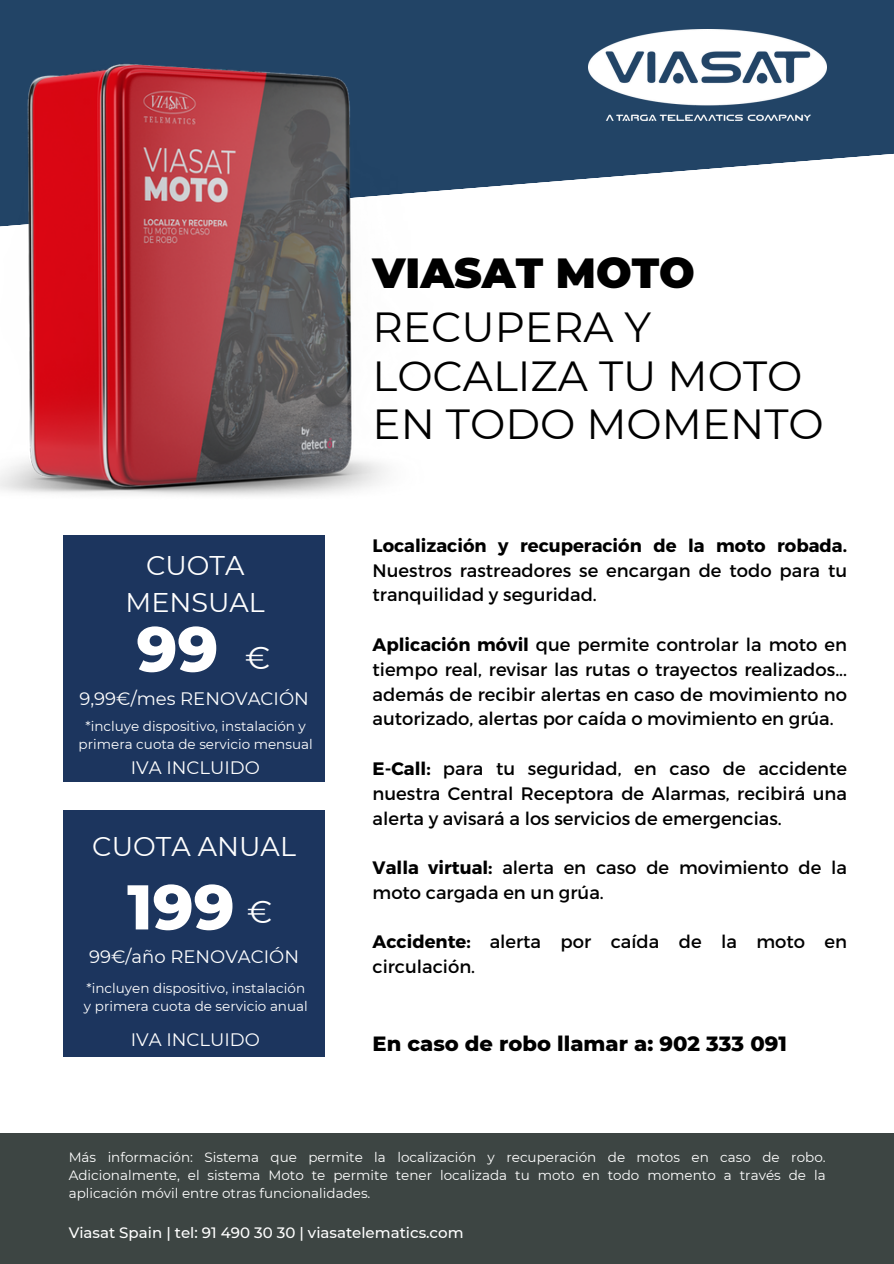
<style>
.page{position:relative;width:894px;height:1264px;background:#fff}
.page>*{position:absolute;margin:0;border:0;box-sizing:border-box;transform-origin:0 0}
.t1{font:800 63px "Montserrat";color:#fff}
.t2{font:42px/48.4px "Montserrat";color:#000}
.t3{font:900 42px "Montserrat";color:#000}
.t4{font:31.5px "Montserrat";color:#fff}
.t5{font:27px/37.2px "Montserrat";color:#fff;text-align:center}
.t6{font:800 21px "Montserrat";color:#000}
.t7{font:18px/24.8px "Montserrat";color:#000;text-align:justify}
.t8{font:18px "Montserrat";color:#fff}
.t9{font:500 15px "Montserrat";color:#fff}
.t10{font:13.5px/18px "Montserrat";color:#fff;text-align:justify}
.s1{font-weight:700}
</style>
<div class="page">
<svg style="left:446px;top:0;width:447px;height:190px;background:#3e5c79"></svg>
<div style="left:0;top:1132px;width:893px;height:131px;background:#3d4543"></div>
<div style="left:64px;top:810px;width:260px;height:246px;background:#1c355e"></div>
<div style="left:64px;top:535px;width:260px;height:247px;background:#1c355e"></div>
<img style="left:0;top:0;width:446px;height:567px">
<img style="left:588px;top:29px;width:238px;height:92px">
<p class="t5" style="left:126px;top:547px;width:141px">CUOTA<br>MENSUAL</p>
<p class="t1" style="left:136px;top:610px;width:83px">99</p>
<p class="t4" style="left:245px;top:639px;width:27px">€</p>
<p class="t8" style="left:79px;top:687px;width:231px">9,99€/mes RENOVACIÓN</p>
<p class="t10" style="left:79px;top:716px;width:235px;line-height:18.6px;text-align:center">*incluye dispositivo, instalación y primera cuota de servicio mensual</p>
<p class="t8" style="left:131px;top:756px;width:131px">IVA INCLUIDO</p>
<p class="t5" style="left:92px;top:828px;width:205px">CUOTA ANUAL</p>
<p class="t1" style="left:127px;top:868px;width:109px">199</p>
<p class="t4" style="left:247px;top:892px;width:27px">€</p>
<p class="t8" style="left:89px;top:945px;width:211px">99€/año RENOVACIÓN</p>
<p class="t10" style="left:84px;top:978px;width:225px;line-height:18.6px">*incluyen dispositivo, instalación y primera cuota de servicio anual</p>
<p class="t8" style="left:131px;top:1028px;width:131px">IVA INCLUIDO</p>
<p class="t3" style="left:372px;top:247px;width:324px">VIASAT MOTO</p>
<p class="t2" style="left:372px;top:303px;width:452px">RECUPERA Y<br>LOCALIZA TU MOTO<br>EN TODO MOMENTO</p>
<p class="t7" style="left:372px;top:532px;width:476px"><span class="s1">Localización y recuperación de la moto robada.<br></span>Nuestros rastreadores se encargan de todo para tu tranquilidad y seguridad.</p>
<p class="t7" style="left:372px;top:631px;width:476px"><span class="s1">Aplicación móvil</span> que permite controlar la moto en tiempo real, revisar las rutas o trayectos realizados... además de recibir alertas en caso de movimiento no autorizado, alertas por caída o movimiento en grúa.</p>
<p class="t7" style="left:372px;top:755px;width:476px"><span class="s1">E-Call:</span> para tu seguridad, en caso de accidente nuestra Central Receptora de Alarmas, recibirá una alerta y avisará a los servicios de emergencias.</p>
<p class="t7" style="left:372px;top:854px;width:476px"><span class="s1">Valla virtual:</span> alerta en caso de movimiento de la moto cargada en un grúa.</p>
<p class="t7" style="left:372px;top:928px;width:476px"><span class="s1">Accidente:</span> alerta por caída de la moto en circulación.</p>
<p class="t6" style="left:372px;top:1030px;width:416px">En caso de robo llamar a: 902 333 091</p>
<p class="t10" style="left:69px;top:1147px;width:758px">Más información: Sistema que permite la localización y recuperación de motos en caso de robo.<br>Adicionalmente, el sistema Moto te permite tener localizada tu moto en todo momento a través de la aplicación móvil entre otras funcionalidades.</p>
<p class="t9" style="left:69px;top:1223px;width:396px">Viasat Spain | tel: 91 490 30 30 | viasatelematics.com</p>
</div>
